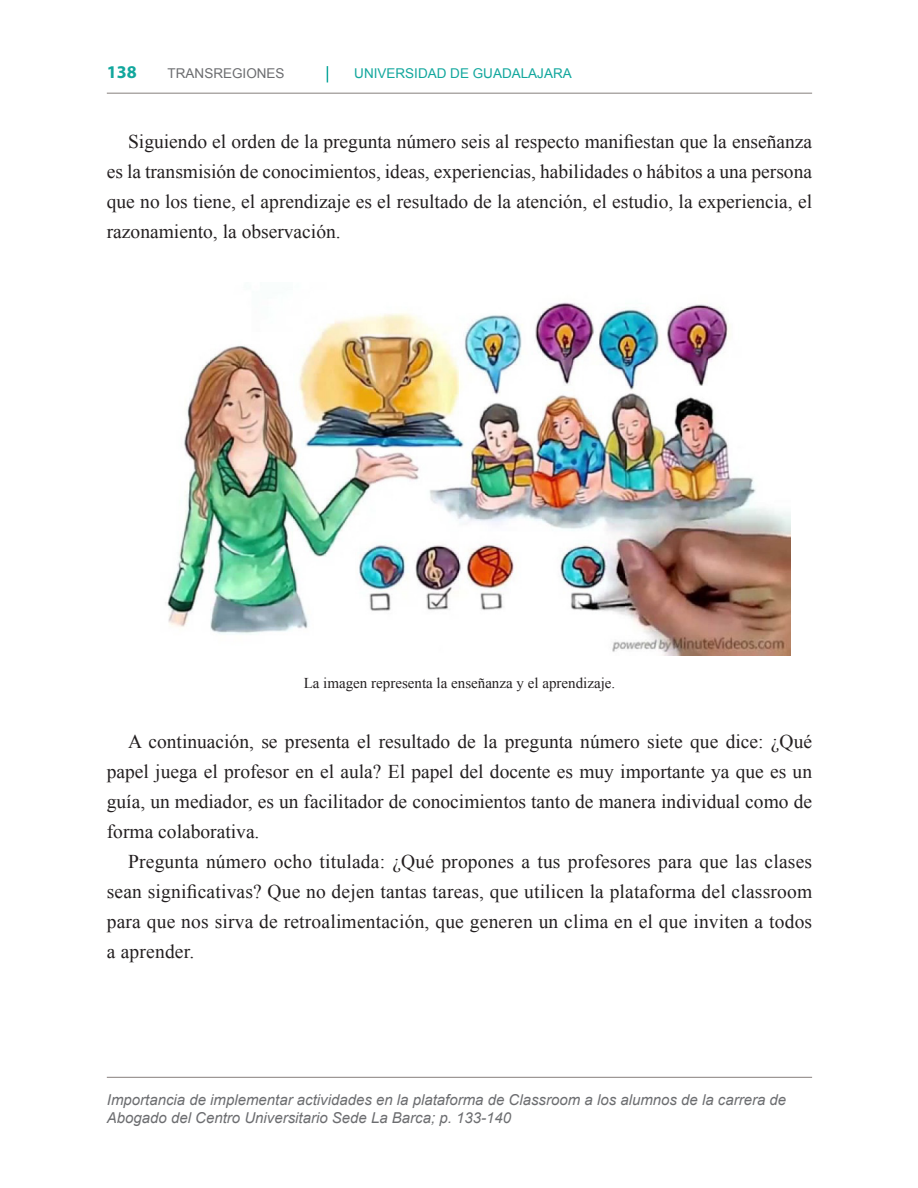
<style>
.page{position:relative;width:918px;height:1188px;background:#fff}
.page>*{position:absolute;margin:0;border:0;box-sizing:border-box;transform-origin:0 0}
.Texto{font:19.5px/30px "Times New Roman";color:#231f20;text-align:justify}
.t1{font:700 18px "Myriad Pro";color:#12a79d}
.Marcador_Título_Artículo{font:italic 15px/18px "Arial";color:#6c6d70}
.Tablas_Fuente{font:15px "Times New Roman";color:#231f20}
.t2{font:13.5px "Arial";color:#12a79d}
.t3{font:13.5px "Arial";color:#6c6d70}
</style>
<div class="page">
<svg style="left:327px;top:66px;width:1px;height:16px"></svg>
<hr style="left:107px;top:1077px;width:705px;height:1px;background:#867f7c">
<hr style="left:107px;top:93px;width:705px;height:1px;background:#867f7c">
<img style="left:167px;top:302px;width:623px;height:353px">
<p class="t1" style="left:107px;top:61px;width:31px">138</p>
<p class="t3" style="left:168px;top:64px;width:119px">TRANSREGIONES</p>
<p class="t2" style="left:354px;top:64px;width:219px">UNIVERSIDAD DE GUADALAJARA</p>
<p class="Texto" style="left:107px;top:126px;width:707px;text-indent:21px">Siguiendo el orden de la pregunta número seis al respecto manifiestan que la enseñanza es la transmisión de conocimientos, ideas, experiencias, habilidades o hábitos a una persona que no los tiene, el aprendizaje es el resultado de la atención, el estudio, la experiencia, el razonamiento, la observación.</p>
<p class="Tablas_Fuente" style="left:304px;top:672px;width:313px">La imagen representa la enseñanza y el aprendizaje.</p>
<p class="Texto" style="left:107px;top:726px;width:707px;text-indent:21px">A continuación, se presenta el resultado de la pregunta número siete que dice: ¿Qué papel juega el profesor en el aula? El papel del docente es muy importante ya que es un guía, un mediador, es un facilitador de conocimientos tanto de manera individual como de forma colaborativa.</p>
<p class="Texto" style="left:107px;top:846px;width:707px;text-indent:21px">Pregunta número ocho titulada: ¿Qué propones a tus profesores para que las clases sean significativas? Que no dejen tantas tareas, que utilicen la plataforma del classroom para que nos sirva de retroalimentación, que generen un clima en el que inviten a todos a aprender.</p>
<p class="Marcador_Título_Artículo" style="left:107px;top:1091px;width:681px">Importancia de implementar actividades en la plataforma de Classroom a los alumnos de la carrera de<br>Abogado del Centro Universitario Sede La Barca; p. 133-140</p>
</div>
